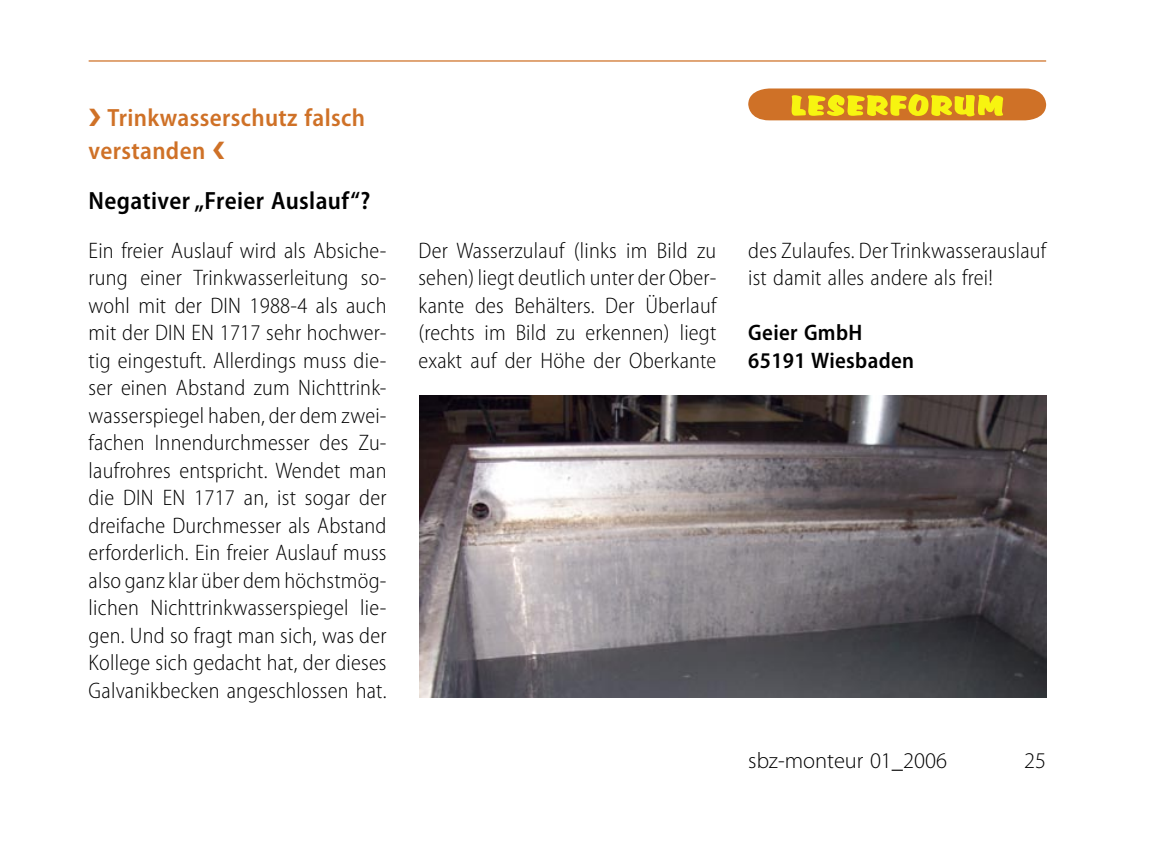
<style>
.page{position:relative;width:1149px;height:858px;background:#fff}
.page>*{position:absolute;margin:0;border:0;box-sizing:border-box;transform-origin:0 0}
._06_Zwischenüberschrift{font:600 semi-condensed 25px/32.5px "Myriad Pro";letter-spacing:.015em;color:#cf7127}
._06_Zwischenüberschrift-2{font:600 semi-condensed 25px "Myriad Pro";letter-spacing:.015em;color:#000}
._04_Grundtext{font:300 semi-condensed 22.5px/27.5px "Myriad Pro";letter-spacing:.01em;color:#000;text-align:justify}
._04_Grundtext-2{font:600 semi-condensed 22.5px "Myriad Pro";letter-spacing:.015em;color:#000}
.t1{font:300 22.5px "Myriad Pro";color:#000}
</style>
<div class="page">
<svg style="left:748px;top:88px;width:297px;height:32px;background:#dd9f28"></svg>
<hr style="left:89px;top:60px;width:956px;height:2px;background:#cf7127">
<img style="left:419px;top:395px;width:626px;height:303px">
<p class="_06_Zwischenüberschrift" style="left:89px;top:102px;width:278px">❯ Trinkwasserschutz falsch verstanden ❮</p>
<p class="_06_Zwischenüberschrift-2" style="left:89px;top:187px;width:283px">Negativer „Freier Auslauf“?</p>
<p class="_04_Grundtext" style="left:89px;top:237px;width:299px">Ein freier Auslauf wird als Absiche&shy;rung einer Trinkwasserleitung so&shy;wohl mit der DIN 1988-4 als auch mit der DIN EN 1717 sehr hochwer&shy;tig eingestuft. Allerdings muss die&shy;ser einen Abstand zum Nichttrink&shy;wasserspiegel haben, der dem zwei&shy;fachen Innendurchmesser des Zu&shy;laufrohres entspricht. Wendet man die DIN EN 1717 an, ist sogar der dreifache Durchmesser als Abstand erforderlich. Ein freier Auslauf muss also ganz klar über dem höchstmög&shy;lichen Nichttrinkwasserspiegel lie&shy;gen. Und so fragt man sich, was der Kollege sich gedacht hat, der dieses Galvanikbecken angeschlossen hat.</p>
<p class="_04_Grundtext" style="left:418px;top:237px;width:299px">Der Wasserzulauf (links im Bild zu sehen) liegt deutlich unter der Ober&shy;kante des Behälters. Der Überlauf (rechts im Bild zu erkennen) liegt exakt auf der Höhe der Oberkante</p>
<p class="_04_Grundtext" style="left:748px;top:237px;width:299px">des Zulaufes. Der Trinkwasserauslauf ist damit alles andere als frei!</p>
<p class="_04_Grundtext-2" style="left:748px;top:320px;width:116px">Geier GmbH</p>
<p class="_04_Grundtext-2" style="left:748px;top:348px;width:167px">65191 Wiesbaden</p>
<p class="t1" style="left:748px;top:748px;width:200px">sbz-monteur 01_2006</p>
<p class="t1" style="left:1023px;top:748px;width:23px">25</p>
</div>
